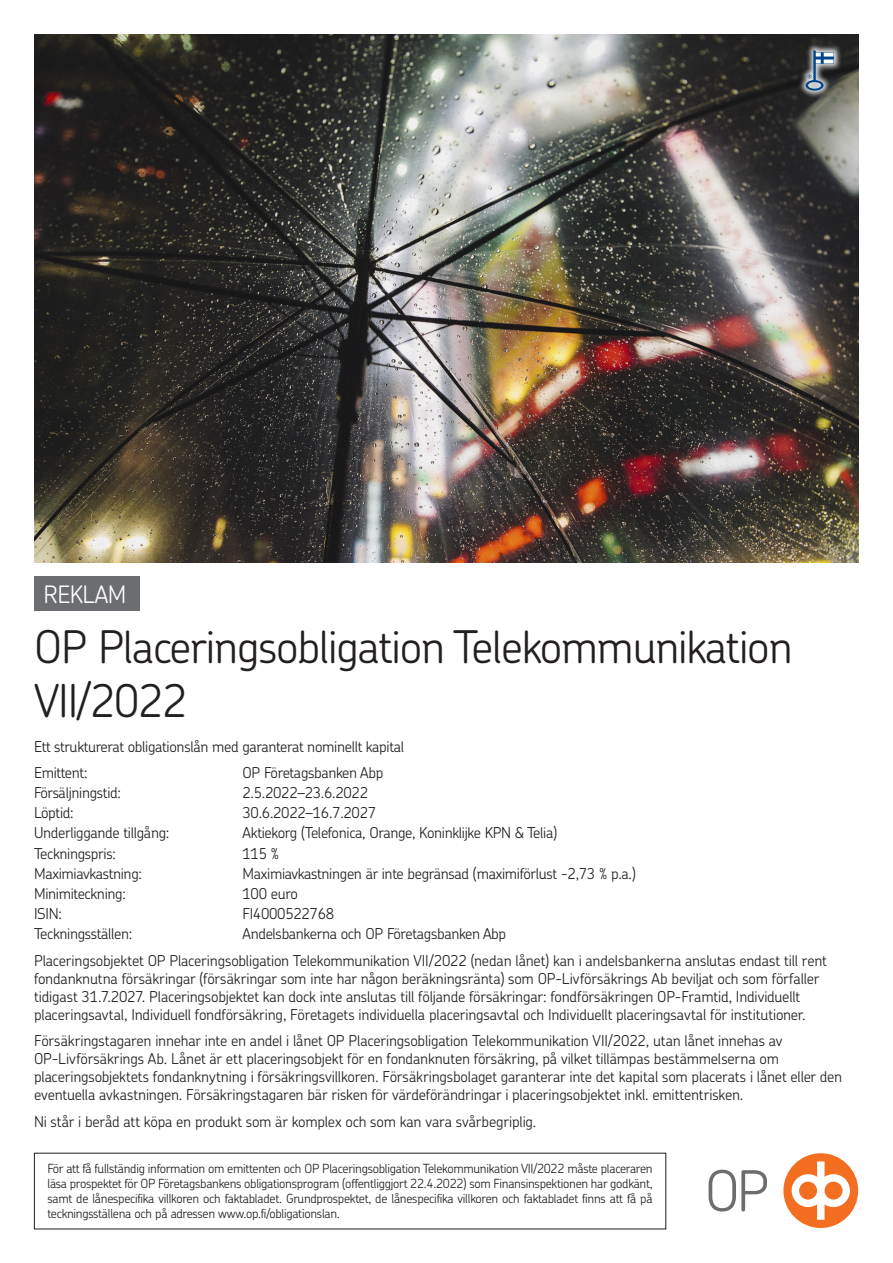
<style>
.page{position:relative;width:893px;height:1263px;background:#fff}
.page>*{position:absolute;margin:0;border:0;box-sizing:border-box;transform-origin:0 0}
.t1{font:300 45px/54px "OP Chevin Pro";letter-spacing:-.025em;color:#231f20}
.t2{font:300 24px "OP Chevin Pro";letter-spacing:-.025em;color:#fff}
.t3{font:300 15px/18px "OP Chevin Pro";letter-spacing:-.015em;color:#231f20}
.t4{font:300 12.6px/15.1px "OP Chevin Pro";letter-spacing:-.02em;color:#231f20;text-align:justify}
</style>
<div class="page">
<img style="left:34px;top:34px;width:825px;height:528px">
<div style="left:798px;top:43px;width:44px;height:55px;background:#fff;opacity:.84"></div>
<svg style="left:805px;top:50px;width:29px;height:41px"></svg>
<div style="left:34px;top:576px;width:105px;height:34px;background:#6c6d70"></div>
<svg style="left:709px;top:1170px;width:58px;height:41px"></svg>
<div style="left:783px;top:1153px;width:75px;height:75px;background:#f36e21;border-radius:50%"></div>
<svg style="left:792px;top:1161px;width:58px;height:59px"></svg>
<h2 class="t2" style="left:44px;top:578px;width:84px">REKLAM</h2>
<h1 class="t1" style="left:34px;top:618px;width:760px">OP Placeringsobligation Telekommunikation<br>VII/2022</h1>
<p class="t3" style="left:34px;top:732px;width:372px;line-height:26.5px">Ett strukturerat obligationslån med garanterat nominellt kapital<br>Emittent:</p>
<p class="t3" style="left:243px;top:763px;width:142px">OP Företagsbanken Abp</p>
<p class="t3" style="left:34px;top:783px;width:88px">Försäljningstid:</p>
<p class="t3" style="left:243px;top:783px;width:127px">2.5.2022–23.6.2022</p>
<p class="t3" style="left:34px;top:803px;width:41px">Löptid:</p>
<p class="t3" style="left:243px;top:803px;width:135px">30.6.2022–16.7.2027</p>
<p class="t3" style="left:34px;top:823px;width:137px">Underliggande tillgång:</p>
<p class="t3" style="left:243px;top:823px;width:316px">Aktiekorg (Telefonica, Orange, Koninklijke KPN &amp; Telia)</p>
<p class="t3" style="left:34px;top:844px;width:83px">Teckningspris:</p>
<p class="t3" style="left:243px;top:844px;width:38px">115 %</p>
<p class="t3" style="left:34px;top:864px;width:109px">Maximiavkastning:</p>
<p class="t3" style="left:243px;top:864px;width:395px">Maximiavkastningen är inte begränsad (maximiförlust -2,73 % p.a.)</p>
<p class="t3" style="left:34px;top:884px;width:93px">Minimiteckning:</p>
<p class="t3" style="left:243px;top:884px;width:57px">100 euro</p>
<p class="t3" style="left:34px;top:904px;width:29px">ISIN:</p>
<p class="t3" style="left:243px;top:904px;width:93px">FI4000522768</p>
<p class="t3" style="left:34px;top:924px;width:100px">Teckningsställen:</p>
<p class="t3" style="left:34px;top:920px;width:794px;line-height:26.5px;text-indent:208px">Andelsbankerna och OP Företagsbanken Abp<br>Placeringsobjektet OP Placeringsobligation Telekommunikation VII/2022 (nedan lånet) kan i andelsbankerna anslutas endast till rent</p>
<p class="t3" style="left:34px;top:969px;width:787px">fondanknutna försäkringar (försäkringar som inte har någon beräkningsränta) som OP-Livförsäkrings Ab beviljat och som förfaller tidigast 31.7.2027. Placeringsobjektet kan dock inte anslutas till följande försäkringar: fondförsäkringen OP-Framtid, Individuellt placeringsavtal, Individuell fondförsäkring, Företagets individuella placeringsavtal och Individuellt placeringsavtal för institutioner.</p>
<p class="t3" style="left:34px;top:1031px;width:810px">Försäkringstagaren innehar inte en andel i lånet OP Placeringsobligation Telekommunikation VII/2022, utan lånet innehas av OP-Livförsäkrings Ab. Lånet är ett placeringsobjekt för en fondanknuten försäkring, på vilket tillämpas bestämmelserna om placeringsobjektets fondanknytning i försäkringsvillkoren. Försäkringsbolaget garanterar inte det kapital som placerats i lånet eller den eventuella avkastningen. Försäkringstagaren bär risken för värdeförändringar i placeringsobjektet inkl. emittentrisken.</p>
<p class="t3" style="left:34px;top:1112px;width:504px">Ni står i beråd att köpa en produkt som är komplex och som kan vara svårbegriplig.</p>
<p class="t4" style="left:47px;top:1160px;width:607px">För att få fullständig information om emittenten och OP Placeringsobligation Telekommunikation VII/2022 måste placeraren läsa prospektet för OP Företagsbankens obligationsprogram (offentliggjort 22.4.2022) som Finansinspektionen har godkänt, samt de lånespecifika villkoren och faktabladet. Grundprospektet, de lånespecifika villkoren och faktabladet finns att få på teckningsställena och på adressen www.op.fi/obligationslan.</p>
</div>
